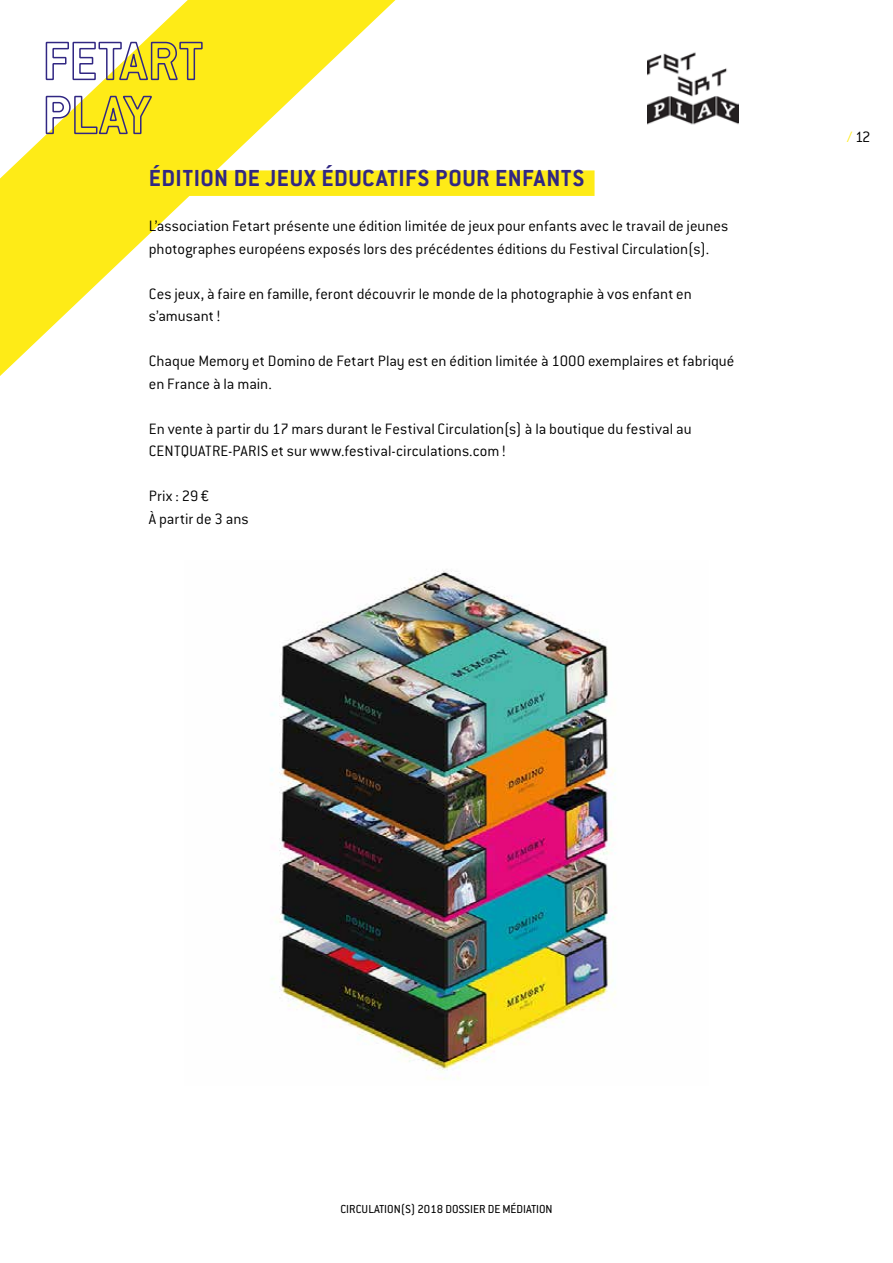
<style>
.page{position:relative;width:893px;height:1263px;background:#fff}
.page>*{position:absolute;margin:0;border:0;box-sizing:border-box;transform-origin:0 0}
.t1{font:700 25.5px "Conduit ITC Std";letter-spacing:.02em;color:#312783}
.t2{font:300 16.5px/22.5px "Conduit ITC";color:#000}
.t3{font:12.75px "Conduit ITC Std";color:#000}
.s1{color:#feeb17}
</style>
<div class="page">
<svg style="left:0;top:0;width:395px;height:376px"></svg>
<svg style="left:45px;top:41px;width:158px;height:40px"></svg>
<svg style="left:45px;top:95px;width:108px;height:40px;background:#d7c94d"></svg>
<img style="left:271px;top:569px;width:345px;height:511px">
<img style="left:647px;top:52px;width:91px;height:73px">
<div style="left:134px;top:170px;width:461px;height:26px;background:#feeb17"></div>
<h1 class="t1" style="left:149px;top:163px;width:437px">ÉDITION DE JEUX ÉDUCATIFS POUR ENFANTS</h1>
<p class="t2" style="left:149px;top:214px;width:581px">L’association Fetart présente une édition limitée de jeux pour enfants avec le travail de jeunes photographes européens exposés lors des précédentes éditions du Festival Circulation(s).</p>
<p class="t2" style="left:149px;top:282px;width:545px">Ces jeux, à faire en famille, feront découvrir le monde de la photographie à vos enfant en s’amusant!</p>
<p class="t2" style="left:149px;top:349px;width:587px">Chaque Memory et Domino de Fetart Play est en édition limitée à 1000 exemplaires et fabriqué en France à la main.</p>
<p class="t2" style="left:149px;top:417px;width:544px">En vente à partir du 17 mars durant le Festival Circulation(s) à la boutique du festival au<br>CENTQUATRE-PARIS et sur www.festival-circulations.com!</p>
<p class="t2" style="left:149px;top:484px;width:101px">Prix : 29€<br>À partir de 3 ans</p>
<p class="t2" style="left:847px;top:125px;width:25px"><span class="s1">/</span> 12</p>
<p class="t3" style="left:340px;top:1201px;width:214px">CIRCULATION(S) 2018 DOSSIER DE MÉDIATION</p>
</div>
